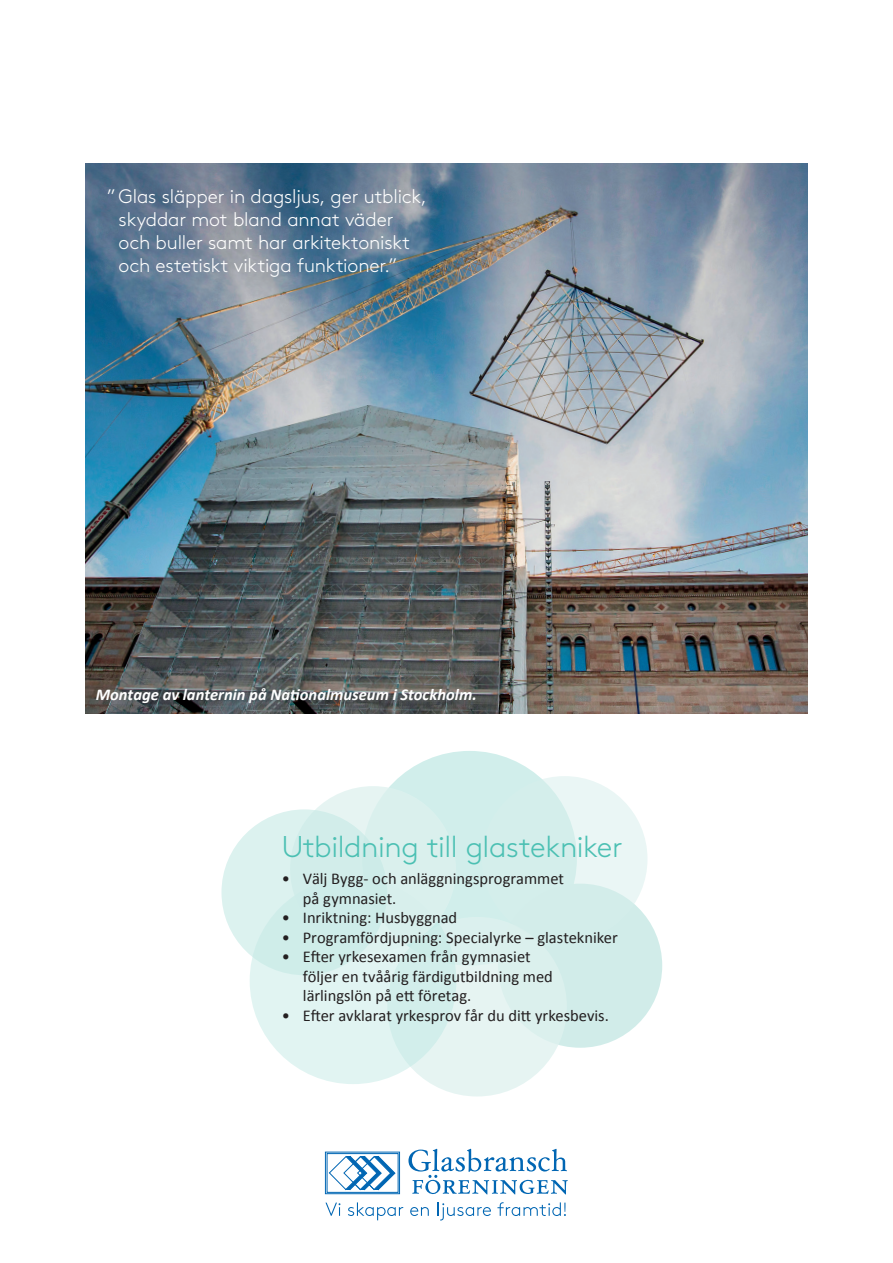
<style>
.page{position:relative;width:893px;height:1263px;background:#fff}
.page>*{position:absolute;margin:0;border:0;box-sizing:border-box;transform-origin:0 0}
.t1{font:300 30px "Brown Std";letter-spacing:-.015em;color:#4bc0b3}
.t2{font:300 19.5px/23px "Brown Std";letter-spacing:-.01em;color:#fff}
.t3{font:16.5px/19.5px "Calibri";letter-spacing:-.005em;color:#231f20}
.t4{font:italic 700 16.5px "Calibri";color:#fff}
</style>
<div class="page">
<svg style="left:325px;top:1152px;width:75px;height:42px"></svg>
<svg style="left:408px;top:1149px;width:160px;height:46px"></svg>
<svg style="left:325px;top:1202px;width:15px;height:14px"></svg>
<svg style="left:348px;top:1202px;width:55px;height:18px"></svg>
<svg style="left:410px;top:1207px;width:19px;height:9px"></svg>
<svg style="left:437px;top:1202px;width:54px;height:18px"></svg>
<svg style="left:497px;top:1202px;width:69px;height:14px"></svg>
<img style="left:85px;top:164px;width:723px;height:549px">
<div style="left:362px;top:751px;width:215px;height:215px;background:#d1eeeb;border-radius:50%"></div>
<div style="left:498px;top:883px;width:164px;height:165px;background:#d1ece9;border-radius:50%"></div>
<div style="left:387px;top:917px;width:180px;height:179px;background:#e6f4f2;border-radius:50%"></div>
<div style="left:250px;top:877px;width:206px;height:207px;background:linear-gradient(to right,#e6f6f5,#d2eeeb);border-radius:50%"></div>
<div style="left:290px;top:786px;width:166px;height:166px;background:#daf0ed;border-radius:50%"></div>
<svg style="left:482px;top:776px;width:165px;height:166px"></svg>
<div style="left:221px;top:809px;width:166px;height:166px;background:#d2edea;border-radius:50%"></div>
<p class="t2" style="left:119px;top:185px;width:310px;text-indent:-12px">” Glas släpper in dagsljus, ger utblick, skyddar mot bland annat väder och buller samt har arkitektoniskt och estetiskt viktiga funktioner.”</p>
<p class="t4" style="left:96px;top:684px;width:383px">Montage av lanternin på Nationalmuseum i Stockholm.</p>
<h1 class="t1" style="left:282px;top:830px;width:343px">Utbildning till glastekniker</h1>
<p class="t3" style="left:303px;top:869px;width:263px;text-indent:-21px">• Välj Bygg- och anläggningsprogrammet på gymnasiet.</p>
<p class="t3" style="left:282px;top:908px;width:177px">• Inriktning: Husbyggnad</p>
<p class="t3" style="left:282px;top:928px;width:338px">• Programfördjupning: Specialyrke – glastekniker</p>
<p class="t3" style="left:303px;top:947px;width:251px;text-indent:-21px">• Efter yrkesexamen från gymnasiet följer en tvåårig färdigutbildning med lärlingslön på ett företag.</p>
<p class="t3" style="left:282px;top:1006px;width:329px">• Efter avklarat yrkesprov får du ditt yrkesbevis.</p>
</div>
